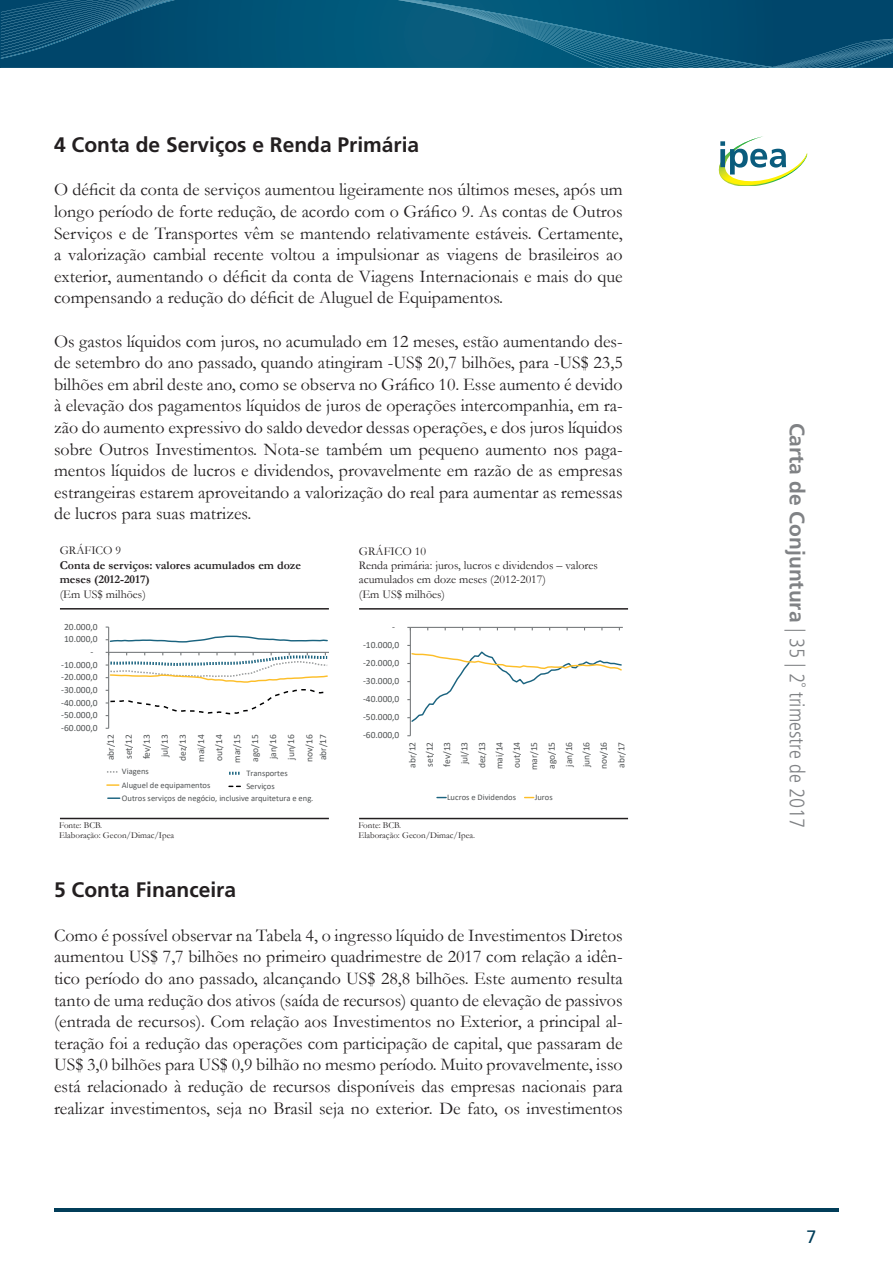
<style>
.page{position:relative;width:893px;height:1263px;background:#fff}
.page>*{position:absolute;margin:0;border:0;box-sizing:border-box;transform-origin:0 0}
.t1{font:21px "Frutiger 65 Bold";color:#231f20}
.t2{font:condensed 21px "Frutiger 47 Light";color:#808285}
.t3{font:18px/21.6px "Garamond";color:#231f20;text-align:justify}
.t4{font:18px "Frutiger 55 Roman";color:#013d59}
.t5{font:12px/14.4px "Garamond";color:#231f20}
.t6{font:700 12px/14.4px "Garamond";color:#231f20}
.t7{font:9.45px/17.4px "Calibri";color:#515455;text-align:right}
.t8{font:9px "Garamond";color:#231f20}
.t9{font:8.55px/13.2px "Calibri";color:#515455}
.s1{font-family:"Frutiger 65 Bold";font-stretch:normal}
</style>
<div class="page">
<svg style="left:0;top:0;width:893px;height:68px;background:#075578"></svg>
<hr style="left:54px;top:1209px;width:785px;height:3px;background:#013d59">
<img style="left:718px;top:136px;width:89px;height:50px">
<svg style="left:720px;top:141px;width:66px;height:34px"></svg>
<hr style="left:60px;top:818px;width:269px;height:1px;background:#231f20">
<hr style="left:60px;top:608px;width:269px;height:1px;background:#231f20">
<hr style="left:359px;top:818px;width:269px;height:1px;background:#231f20">
<hr style="left:359px;top:608px;width:269px;height:2px;background:#231f20">
<hr style="left:108px;top:627px;width:1px;height:101px;background:#75787a">
<svg style="left:106px;top:652px;width:223px;height:64px"></svg>
<svg style="left:106px;top:635px;width:222px;height:8px"></svg>
<svg style="left:229px;top:772px;width:11px;height:3px"></svg>
<svg style="left:107px;top:771px;width:11px;height:2px"></svg>
<svg style="left:107px;top:784px;width:12px;height:2px"></svg>
<svg style="left:108px;top:797px;width:12px;height:2px"></svg>
<hr style="left:410px;top:627px;width:1px;height:109px;background:#75787a">
<hr style="left:410px;top:627px;width:213px;height:1px;background:#75787a">
<svg style="left:407px;top:645px;width:215px;height:78px"></svg>
<p class="t1" style="left:54px;top:133px;width:367px">4 Conta de Serviços e Renda Primária</p>
<p class="t3" style="left:54px;top:178px;width:570px">O déficit da conta de serviços aumentou ligeiramente nos últimos meses, após um longo período de forte redução, de acordo com o Gráfico 9. As contas de Outros Serviços e de Transportes vêm se mantendo relativamente estáveis. Certamente, a valorização cambial recente voltou a impulsionar as viagens de brasileiros ao exterior, aumentando o déficit da conta de Viagens Internacionais e mais do que compensando a redução do déficit de Aluguel de Equipamentos.</p>
<p class="t3" style="left:54px;top:330px;width:570px">Os gastos líquidos com juros, no acumulado em 12 meses, estão aumentando des&shy;de setembro do ano passado, quando atingiram -US$ 20,7 bilhões, para -US$ 23,5 bilhões em abril deste ano, como se observa no Gráfico 10. Esse aumento é devido à elevação dos pagamentos líquidos de juros de operações intercompanhia, em ra&shy;zão do aumento expressivo do saldo devedor dessas operações, e dos juros líquidos sobre Outros Investimentos. Nota-se também um pequeno aumento nos paga&shy;mentos líquidos de lucros e dividendos, provavelmente em razão de as empresas estrangeiras estarem aproveitando a valorização do real para aumentar as remessas de lucros para suas matrizes.</p>
<p class="t5" style="left:60px;top:543px;width:63px">GRÁFICO 9</p>
<p class="t6" style="left:60px;top:558px;width:243px">Conta de serviços: valores acumulados em doze meses (2012-2017)</p>
<p class="t5" style="left:60px;top:586px;width:88px">(Em US$ milhões)</p>
<p class="t7" style="left:64px;top:618px;width:35px">20.000,0</p>
<p class="t7" style="left:64px;top:630px;width:35px">10.000,0</p>
<p class="t7" style="left:91px;top:643px;width:4px">-</p>
<p class="t7" style="left:61px;top:656px;width:38px">-10.000,0</p>
<p class="t7" style="left:61px;top:668px;width:38px">-20.000,0</p>
<p class="t7" style="left:61px;top:681px;width:38px">-30.000,0</p>
<p class="t7" style="left:61px;top:694px;width:38px">-40.000,0</p>
<p class="t7" style="left:61px;top:706px;width:38px">-50.000,0</p>
<p class="t7" style="left:61px;top:719px;width:38px">-60.000,0</p>
<p class="t7" style="left:101px;top:763px;width:30px;line-height:18px;rotate:-90deg">abr/12 set/12 fev/13 jul/13 dez/13 mai/14 out/14 mar/15 ago/15 jan/16 jun/16 nov/16</p>
<p class="t7" style="left:314px;top:760px;width:28px;rotate:-90deg">abr/17</p>
<p class="t9" style="left:246px;top:779px;width:30px">Serviços</p>
<p class="t9" style="left:122px;top:765px;width:28px">Viagens</p>
<p class="t9" style="left:246px;top:766px;width:43px">Transportes</p>
<p class="t9" style="left:122px;top:778px;width:193px">Aluguel de equipamentos<br>Outros serviços de negócio, inclusive arquitetura e eng.</p>
<p class="t8" style="left:59px;top:819px;width:44px">Fonte: BCB.</p>
<p class="t8" style="left:59px;top:829px;width:116px">Elaboração: Gecon/Dimac/Ipea</p>
<p class="t5" style="left:359px;top:543px;width:69px">GRÁFICO 10</p>
<p class="t5" style="left:359px;top:558px;width:241px">Renda primária: juros, lucros e dividendos – valores acumulados em doze meses (2012-2017)</p>
<p class="t5" style="left:359px;top:586px;width:88px">(Em US$ milhões)</p>
<p class="t7" style="left:392px;top:618px;width:4px">-</p>
<p class="t7" style="left:363px;top:636px;width:38px">-10.000,0</p>
<p class="t7" style="left:363px;top:654px;width:38px">-20.000,0</p>
<p class="t7" style="left:363px;top:672px;width:38px">-30.000,0</p>
<p class="t7" style="left:363px;top:690px;width:38px">-40.000,0</p>
<p class="t7" style="left:363px;top:708px;width:38px">-50.000,0</p>
<p class="t7" style="left:363px;top:726px;width:38px">-60.000,0</p>
<p class="t7" style="left:403px;top:770px;width:30px;rotate:-90deg">abr/12 set/12 fev/13 jul/13 dez/13 mai/14 out/14 mar/15 ago/15 jan/16 jun/16 nov/16 abr/17</p>
<p class="t9" style="left:447px;top:790px;width:70px">Lucros e Dividendos</p>
<p class="t9" style="left:535px;top:790px;width:19px">Juros</p>
<p class="t8" style="left:358px;top:819px;width:44px">Fonte: BCB.</p>
<p class="t8" style="left:358px;top:830px;width:118px">Elaboração: Gecon/Dimac/Ipea.</p>
<p class="t1" style="left:54px;top:878px;width:184px">5 Conta Financeira</p>
<p class="t3" style="left:54px;top:924px;width:570px">Como é possível observar na Tabela 4, o ingresso líquido de Investimentos Diretos aumentou US$ 7,7 bilhões no primeiro quadrimestre de 2017 com relação a idên&shy;tico período do ano passado, alcançando US$ 28,8 bilhões. Este aumento resulta tanto de uma redução dos ativos (saída de recursos) quanto de elevação de passivos (entrada de recursos). Com relação aos Investimentos no Exterior, a principal al&shy;teração foi a redução das operações com participação de capital, que passaram de US$ 3,0 bilhões para US$ 0,9 bilhão no mesmo período. Muito provavelmente, isso está relacionado à redução de recursos disponíveis das empresas nacionais para realizar investimentos, seja no Brasil seja no exterior. De fato, os investimentos</p>
<p class="t2" style="left:809px;top:423px;width:407px;rotate:90deg"><span class="s1">Carta de Conjuntura</span> | 35 | 2˚ trimestre de 2017</p>
<p class="t4" style="left:806px;top:1226px;width:12px">7</p>
</div>
